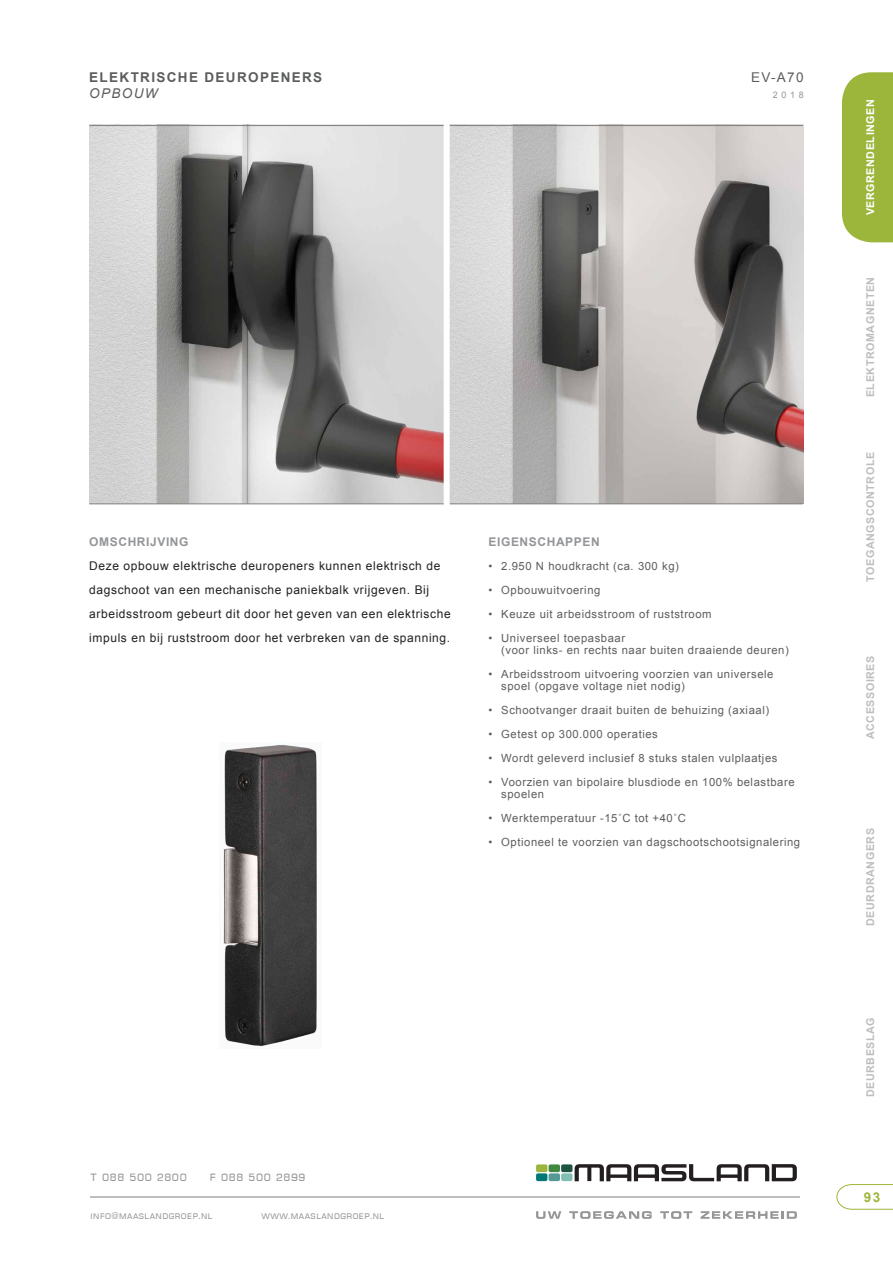
<style>
.page{position:relative;width:893px;height:1263px;background:#fff}
.page>*{position:absolute;margin:0;border:0;box-sizing:border-box;transform-origin:0 0}
.t1{font:700 13.5px "Arial";letter-spacing:.1em;color:#5c5d5d}
.t2{font:italic 13.5px "Arial";letter-spacing:.1em;color:#5c5d5d}
.t3{font:13.5px "Arial";color:#5c5d5d}
.t4{font:700 13.5px "Arial";color:#9cb63b}
.t5{font:12.75px "Eurostile DCD";letter-spacing:.05em;color:#949698}
.t6{font:12px/24px "Arial";letter-spacing:.05em;color:#231f20}
.t7{font:700 12px "Arial";letter-spacing:.05em;color:#939598}
.t8{font:11.25px/12px "Arial";letter-spacing:.05em;color:#5c5d5d}
.t9{font:700 10.8px "Arial";letter-spacing:.05em;color:#bcbec0}
.t10{font:700 10.8px "Arial";letter-spacing:.05em;color:#fff}
.t11{font:9.75px "Eurostile DCD";letter-spacing:.05em;color:#949698}
.t12{font:9px "Arial";color:#949698}
</style>
<div class="page">
<hr style="left:89px;top:128px;width:715px;height:1px;background:#636466">
<div style="left:842px;top:72px;width:51px;height:170px;background:#9cb63b"></div>
<svg style="left:536px;top:1211px;width:25px;height:8px"></svg>
<svg style="left:569px;top:1211px;width:83px;height:8px"></svg>
<svg style="left:660px;top:1211px;width:32px;height:8px"></svg>
<svg style="left:701px;top:1211px;width:96px;height:8px"></svg>
<svg style="left:536px;top:1164px;width:261px;height:17px"></svg>
<hr style="left:90px;top:1196px;width:710px;height:1px;background:#bcbec0">
<svg style="left:836px;top:1184px;width:57px;height:26px"></svg>
<img style="left:89px;top:126px;width:714px;height:377px">
<hr style="left:89px;top:503px;width:714px;height:1px;background:#7f8181">
<hr style="left:89px;top:125px;width:714px;height:1px;background:#7f8181">
<div style="left:444px;top:121px;width:6px;height:386px;background:#fff"></div>
<img style="left:223px;top:744px;width:94px;height:303px">
<p class="t1" style="left:89px;top:68px;width:234px">ELEKTRISCHE DEUROPENERS</p>
<p class="t2" style="left:89px;top:85px;width:70px">OPBOUW</p>
<p class="t3" style="left:751px;top:68px;width:54px">EV-A70</p>
<p class="t12" style="left:773px;top:89px;width:32px">2018</p>
<p class="t7" style="left:89px;top:534px;width:101px">OMSCHRIJVING</p>
<p class="t6" style="left:89px;top:554px;width:363px">Deze opbouw elektrische deuropeners kunnen elektrisch de dagschoot van een mechanische paniekbalk vrijgeven. Bij arbeidsstroom gebeurt dit door het geven van een elektrische impuls en bij ruststroom door het verbreken van de spanning.</p>
<p class="t7" style="left:489px;top:534px;width:113px">EIGENSCHAPPEN</p>
<p class="t8" style="left:489px;top:560px;width:192px">• 2.950 N houdkracht (ca. 300 kg)</p>
<p class="t8" style="left:489px;top:584px;width:113px">• Opbouwuitvoering</p>
<p class="t8" style="left:489px;top:608px;width:225px">• Keuze uit arbeidsstroom of ruststroom</p>
<p class="t8" style="left:501px;top:632px;width:289px;text-indent:-13px">• Universeel toepasbaar<br>(voor links- en rechts naar buiten draaiende deuren)</p>
<p class="t8" style="left:501px;top:668px;width:274px;text-indent:-13px">• Arbeidsstroom uitvoering voorzien van universele spoel (opgave voltage niet nodig)</p>
<p class="t8" style="left:489px;top:704px;width:282px">• Schootvanger draait buiten de behuizing (axiaal)</p>
<p class="t8" style="left:489px;top:728px;width:171px">• Getest op 300.000 operaties</p>
<p class="t8" style="left:489px;top:752px;width:290px">• Wordt geleverd inclusief 8 stuks stalen vulplaatjes</p>
<p class="t8" style="left:501px;top:776px;width:295px;text-indent:-13px">• Voorzien van bipolaire blusdiode en 100% belastbare spoelen</p>
<p class="t8" style="left:489px;top:812px;width:199px">• Werktemperatuur -15˚C tot +40˚C</p>
<p class="t8" style="left:489px;top:836px;width:313px">• Optioneel te voorzien van dagschootschootsignalering</p>
<p class="t5" style="left:91px;top:1170px;width:98px">t 088 500 2800</p>
<p class="t5" style="left:210px;top:1170px;width:97px">f 088 500 2899</p>
<p class="t11" style="left:91px;top:1210px;width:123px">info@maaslandgroep.nl</p>
<p class="t11" style="left:261px;top:1210px;width:124px">www.maaslandgroep.nl</p>
<p class="t10" style="left:863px;top:215px;width:118px;rotate:-90deg">VERGRENDELINGEN</p>
<p class="t9" style="left:863px;top:397px;width:122px;rotate:-90deg">ELEKTROMAGNETEN</p>
<p class="t9" style="left:863px;top:582px;width:131px;rotate:-90deg">TOEGANGSCONTROLE</p>
<p class="t9" style="left:863px;top:739px;width:85px;rotate:-90deg">ACCESSOIRES</p>
<p class="t9" style="left:863px;top:926px;width:99px;rotate:-90deg">DEURDRANGERS</p>
<p class="t9" style="left:863px;top:1097px;width:82px;rotate:-90deg">DEURBESLAG</p>
<p class="t4" style="left:864px;top:1188px;width:18px">93</p>
</div>
